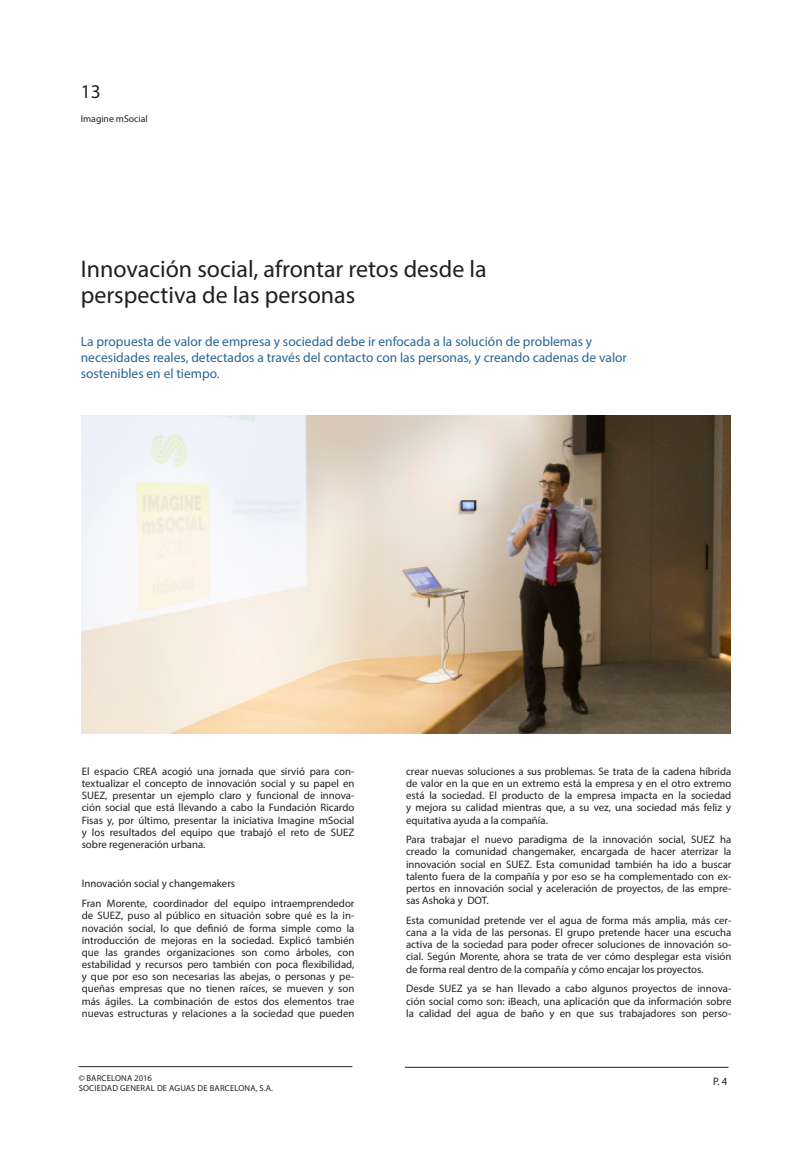
<style>
.page{position:relative;width:808px;height:1149px;background:#fff}
.page>*{position:absolute;margin:0;border:0;box-sizing:border-box;transform-origin:0 0}
.t1{font:24px/25.5px "Myriad Pro";color:#231f20}
.t2{font:19.5px "Myriad Pro";color:#231f20}
.t3{font:13.5px/16.2px "Myriad Pro";color:#2c6495}
.t4{font:10.8px/12.1px "Myriad Pro";color:#231f20;text-align:justify}
.t5{font:9.75px "Myriad Pro";color:#231f20}
.t6{font:8.7px/10.8px "Myriad Pro";letter-spacing:.02em;color:#231f20}
</style>
<div class="page">
<hr style="left:79px;top:1065px;width:273px;height:1px;background:#231f20">
<hr style="left:405px;top:1066px;width:323px;height:1px;background:#231f20">
<img style="left:81px;top:415px;width:650px;height:318px">
<p class="t2" style="left:81px;top:79px;width:21px">13</p>
<p class="t5" style="left:81px;top:112px;width:69px">Imagine mSocial</p>
<p class="t1" style="left:81px;top:256px;width:407px">Innovación social, afrontar retos desde la perspectiva de las personas</p>
<p class="t3" style="left:81px;top:333px;width:548px">La propuesta de valor de empresa y sociedad debe ir enfocada a la solución de problemas y necesidades reales, detectados a través del contacto con las personas, y creando cadenas de valor sostenibles en el tiempo.</p>
<p class="t4" style="left:82px;top:764px;width:274px">El espacio CREA acogió una jornada que sirvió para con&shy;textualizar el concepto de innovación social y su papel en SUEZ, presentar un ejemplo claro y funcional de innova&shy;ción social que está llevando a cabo la Fundación Ricardo Fisas y, por último, presentar la iniciativa Imagine mSocial y los resultados del equipo que trabajó el reto de SUEZ sobre regeneración urbana.</p>
<p class="t4" style="left:82px;top:877px;width:155px">Innovación social y changemakers</p>
<p class="t4" style="left:82px;top:897px;width:274px">Fran Morente, coordinador del equipo intraemprendedor de SUEZ, puso al público en situación sobre qué es la in&shy;novación social, lo que definió de forma simple como la introducción de mejoras en la sociedad. Explicó también que las grandes organizaciones son como árboles, con estabilidad y recursos pero también con poca flexibilidad, y que por eso son necesarias las abejas, o personas y pe&shy;queñas empresas que no tienen raíces, se mueven y son más ágiles. La combinación de estos dos elementos trae nuevas estructuras y relaciones a la sociedad que pueden</p>
<p class="t6" style="left:79px;top:1071px;width:196px">© BARCELONA 2016<br>SOCIEDAD GENERAL DE AGUAS DE BARCELONA, S.A.</p>
<p class="t4" style="left:406px;top:764px;width:327px">crear nuevas soluciones a sus problemas. Se trata de la cadena híbrida de valor en la que en un extremo está la empresa y en el otro extremo está la sociedad. El producto de la empresa impacta en la sociedad y mejora su calidad mientras que, a su vez, una sociedad más feliz y equitativa ayuda a la compañía.</p>
<p class="t4" style="left:406px;top:833px;width:327px">Para trabajar el nuevo paradigma de la innovación social, SUEZ ha creado la comunidad changemaker, encargada de hacer aterrizar la innovación social en SUEZ. Esta comunidad también ha ido a buscar talento fuera de la compañía y por eso se ha complementado con ex&shy;pertos en innovación social y aceleración de proyectos, de las empre&shy;sas Ashoka y DOT.</p>
<p class="t4" style="left:406px;top:913px;width:327px">Esta comunidad pretende ver el agua de forma más amplia, más cer&shy;cana a la vida de las personas. El grupo pretende hacer una escucha activa de la sociedad para poder ofrecer soluciones de innovación so&shy;cial. Según Morente, ahora se trata de ver cómo desplegar esta visión de forma real dentro de la compañía y cómo encajar los proyectos.</p>
<p class="t4" style="left:406px;top:982px;width:327px">Desde SUEZ ya se han llevado a cabo algunos proyectos de innova&shy;ción social como son: iBeach, una aplicación que da información sobre la calidad del agua de baño y en que sus trabajadores son perso-</p>
<p class="t4" style="left:713px;top:1074px;width:16px">P. 4</p>
</div>
